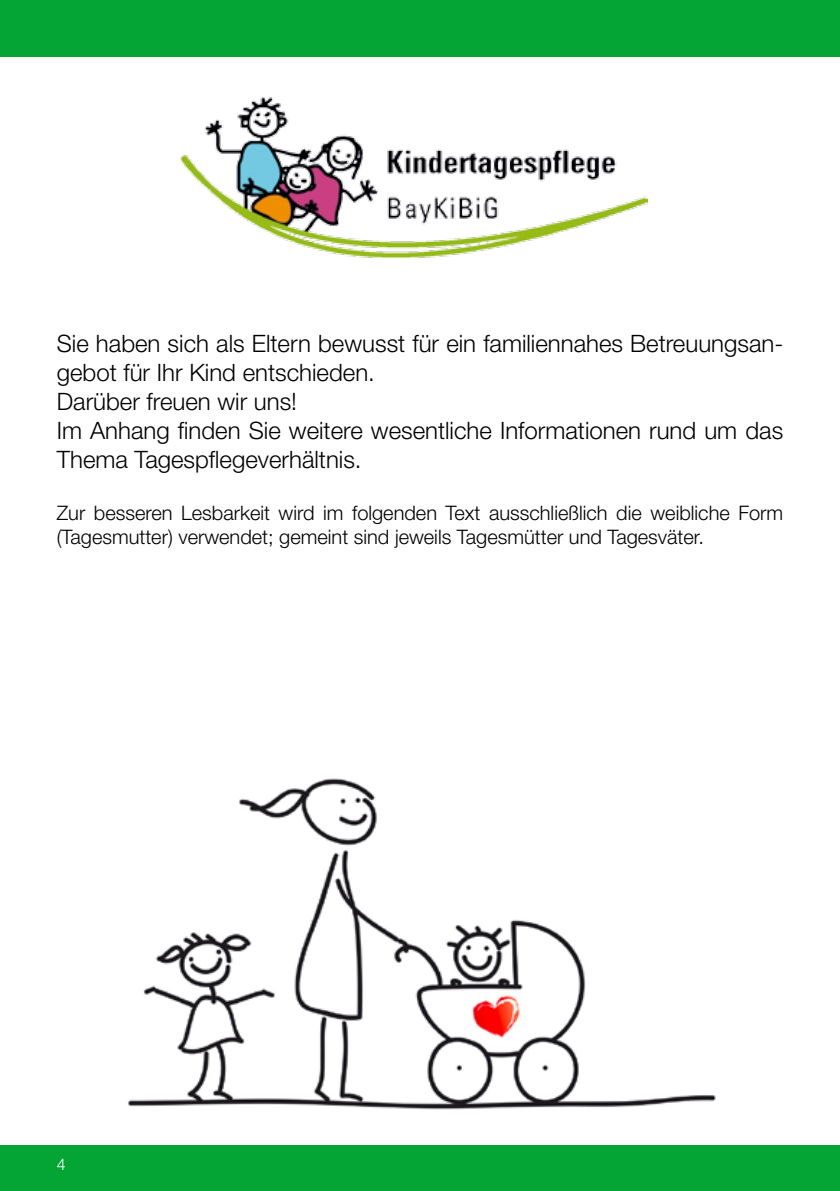
<style>
.page{position:relative;width:840px;height:1191px;background:#fff}
.page>*{position:absolute;margin:0;border:0;box-sizing:border-box;transform-origin:0 0}
.t1{font:300 24px/28.8px "Helvetica Neue";color:#000}
.t2{font:300 20px/24px "Helvetica Neue";color:#000}
.t3{font:300 16px "Helvetica Neue";color:#fff}
</style>
<div class="page">
<img style="left:180px;top:97px;width:467px;height:161px">
<hr style="left:839px;top:0;width:1px;height:57px;background:#94c7ed">
<div style="left:0;top:0;width:839px;height:57px;background:#05a535"></div>
<div style="left:0;top:1145px;width:839px;height:46px;background:#05a535"></div>
<img style="left:128px;top:778px;width:588px;height:332px">
<p class="t1" style="left:57px;top:329px;width:727px">Sie haben sich als Eltern bewusst für ein familiennahes Betreuungsan&shy;gebot für Ihr Kind entschieden.<br>Darüber freuen wir uns!<br>Im Anhang finden Sie weitere wesentliche Informationen rund um das Thema Tagespflegeverhältnis.</p>
<p class="t2" style="left:57px;top:501px;width:727px">Zur besseren Lesbarkeit wird im folgenden Text ausschließlich die weibliche Form (Tagesmutter) verwendet; gemeint sind jeweils Tagesmütter und Tagesväter.</p>
<p class="t3" style="left:57px;top:1154px;width:10px">4</p>
</div>
